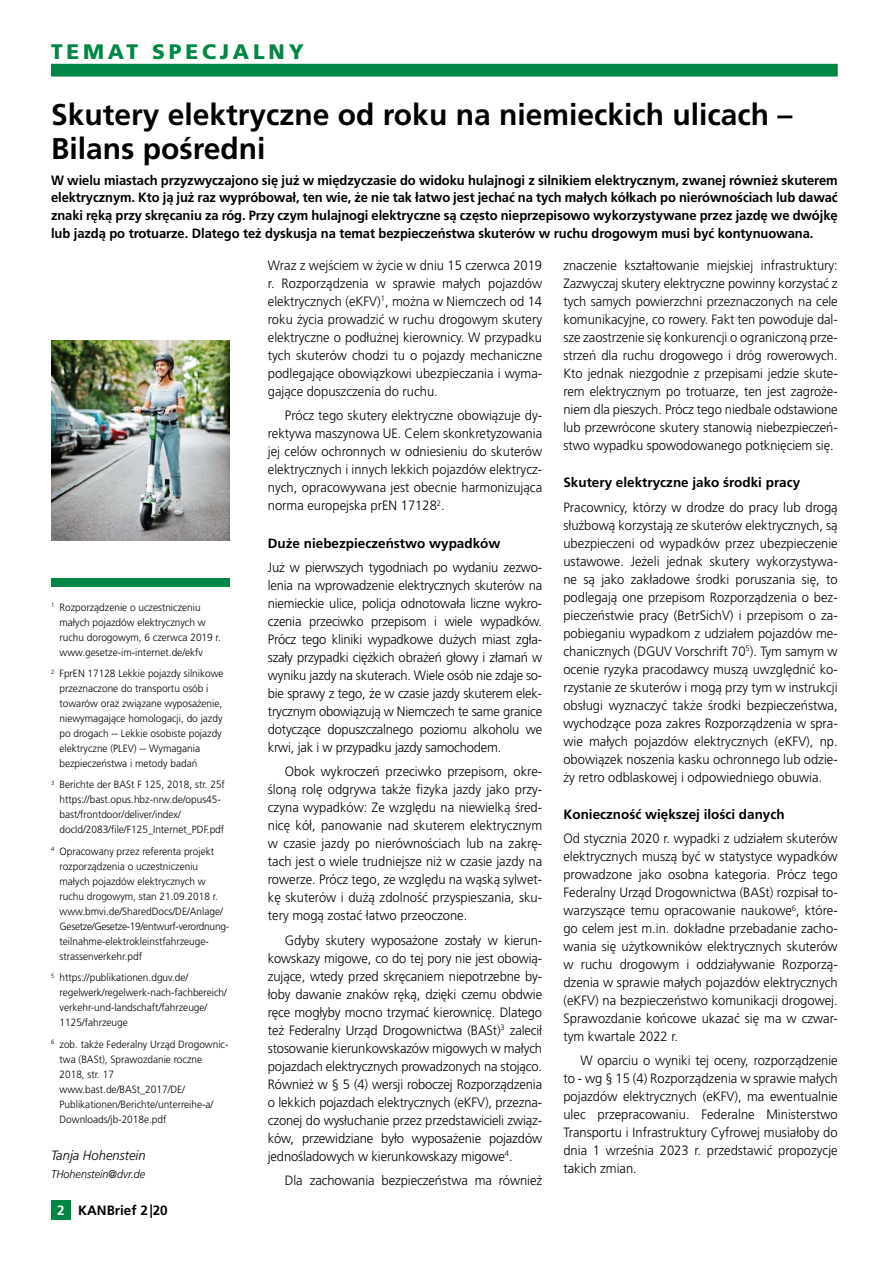
<style>
.page{position:relative;width:893px;height:1263px;background:#fff}
.page>*{position:absolute;margin:0;border:0;box-sizing:border-box;transform-origin:0 0}
.t1{font:700 30px/34.5px "Frutiger CE";color:#000}
.t2{font:900 21px "Frutiger";letter-spacing:.18em;color:#008745}
.t3{font:300 13.5px/18px "Frutiger CE";color:#000;text-align:justify;scale:.96 1}
.t4{font:700 13.5px/17.9px "Frutiger CE";color:#000;text-align:justify;scale:.96 1}
.t5{font:700 13.5px "Frutiger CE";color:#000}
.t6{font:italic 300 13.5px "Frutiger LT Std";color:#000;scale:.96 1}
.t7{font:700 13.5px "Frutiger CE";color:#fff}
.t8{font:italic 300 11.25px "Frutiger LT Std";color:#000;scale:.96 1}
.t9{font:300 10.5px/15px "Frutiger LT Std";color:#000;scale:.96 1}
.s1{font-family:"Frutiger CE"}
</style>
<div class="page">
<div style="left:51px;top:578px;width:179px;height:8px;background:#008745"></div>
<img style="left:51px;top:340px;width:179px;height:200px">
<div style="left:51px;top:64px;width:787px;height:13px;background:#008745"></div>
<div style="left:51px;top:1199px;width:20px;height:20px;background:#008745"></div>
<h2 class="t2" style="left:51px;top:39px;width:254px">TEMAT SPECJALNY</h2>
<h1 class="t1" style="left:51px;top:97px;width:743px">Skutery elektryczne od roku na niemieckich ulicach –<br>Bilans pośredni</h1>
<p class="t4" style="left:51px;top:171px;width:821px">W wielu miastach przyzwyczajono się już w międzyczasie do widoku hulajnogi z silnikiem elektrycznym, zwanej również skuterem elektrycznym. Kto ją już raz wypróbował, ten wie, że nie tak łatwo jest jechać na tych małych kółkach po nierównościach lub dawać znaki ręką przy skręcaniu za róg. Przy czym hulajnogi elektryczne są często nieprzepisowo wykorzystywane przez jazdę we dwójkę lub jazdą po trotuarze. Dlatego też dyskusja na temat bezpieczeństwa skuterów w ruchu drogowym musi być kontynuowana.</p>
<p class="t3" style="left:268px;top:256px;width:287px">Wraz z wejściem w życie w dniu 15 czerwca 2019 r. Rozporządzenia w sprawie małych pojazdów elektrycznych (eKFV)<sup>1</sup>, można w Niemczech od 14 roku życia prowadzić w ruchu drogowym skutery elektryczne o podłużnej kierownicy. W przypadku tych skuterów chodzi tu o pojazdy mechaniczne podlegające obowiązkowi ubezpieczania i wyma&shy;gające dopuszczenia do ruchu.</p>
<p class="t3" style="left:268px;top:407px;width:287px;text-indent:17px">Prócz tego skutery elektryczne obowiązuje dy&shy;rektywa maszynowa UE. Celem skonkretyzowania jej celów ochronnych w odniesieniu do skuterów elektrycznych i innych lekkich pojazdów elektrycz&shy;nych, opracowywana jest obecnie harmonizująca norma europejska prEN 17128<sup>2</sup>.</p>
<p class="t5" style="left:268px;top:535px;width:234px">Duże niebezpieczeństwo wypadków</p>
<p class="t3" style="left:268px;top:558px;width:287px">Już w pierwszych tygodniach po wydaniu zezwo&shy;lenia na wprowadzenie elektrycznych skuterów na niemieckie ulice, policja odnotowała liczne wykro&shy;czenia przeciwko przepisom i wiele wypadków.<br>Prócz tego kliniki wypadkowe dużych miast zgła&shy;szały przypadki ciężkich obrażeń głowy i złamań w wyniku jazdy na skuterach. Wiele osób nie zdaje so&shy;bie sprawy z tego, że w czasie jazdy skuterem elek&shy;trycznym obowiązują w Niemczech te same granice dotyczące dopuszczalnego poziomu alkoholu we krwi, jak i w przypadku jazdy samochodem.</p>
<p class="t3" style="left:268px;top:762px;width:287px;text-indent:17px">Obok wykroczeń przeciwko przepisom, okre&shy;śloną rolę odgrywa także fizyka jazdy jako przy&shy;czyna wypadków: Ze względu na niewielką śred&shy;nicę kół, panowanie nad skuterem elektrycznym w czasie jazdy po nierównościach lub na zakrę&shy;tach jest o wiele trudniejsze niż w czasie jazdy na rowerze. Prócz tego, ze względu na wąską sylwet&shy;kę skuterów i dużą zdolność przyspieszania, sku&shy;tery mogą zostać łatwo przeoczone.</p>
<p class="t3" style="left:268px;top:931px;width:287px;text-indent:17px">Gdyby skutery wyposażone zostały w kierun&shy;kowskazy migowe, co do tej pory nie jest obowią&shy;zujące, wtedy przed skręcaniem niepotrzebne by&shy;łoby dawanie znaków ręką, dzięki czemu obdwie ręce mogłyby mocno trzymać kierownicę. Dlatego też Federalny Urząd Drogownictwa (BASt)<sup>3</sup> zalecił stosowanie kierunkowskazów migowych w małych pojazdach elektrycznych prowadzonych na stojąco.<br>Również w § 5 (4) wersji roboczej Rozporządzenia o lekkich pojazdach elektrycznych (eKFV), przezna&shy;czonej do wysłuchanie przez przedstawicieli związ&shy;ków, przewidziane było wyposażenie pojazdów jednośladowych w kierunkowskazy migowe<sup>4</sup>.</p>
<p class="t3" style="left:285px;top:1171px;width:269px">Dla zachowania bezpieczeństwa ma również</p>
<p class="t3" style="left:563px;top:256px;width:287px">znaczenie kształtowanie miejskiej infrastruktury:<br>Zazwyczaj skutery elektryczne powinny korzystać z tych samych powierzchni przeznaczonych na cele komunikacyjne, co rowery. Fakt ten powoduje dal&shy;sze zaostrzenie się konkurencji o ograniczoną prze&shy;strzeń dla ruchu drogowego i dróg rowerowych.<br>Kto jednak niezgodnie z przepisami jedzie skute&shy;rem elektrycznym po trotuarze, ten jest zagroże&shy;niem dla pieszych. Prócz tego niedbale odstawione lub przewrócone skutery stanowią niebezpieczeń&shy;stwo wypadku spowodowanego potknięciem się.</p>
<p class="t5" style="left:563px;top:474px;width:238px">Skutery elektryczne jako środki pracy</p>
<p class="t3" style="left:563px;top:498px;width:287px">Pracownicy, którzy w drodze do pracy lub drogą służbową korzystają ze skuterów elektrycznych, są ubezpieczeni od wypadków przez ubezpieczenie ustawowe. Jeżeli jednak skutery wykorzystywa&shy;ne są jako zakładowe środki poruszania się, to podlegają one przepisom Rozporządzenia o bez&shy;pieczeństwie pracy (BetrSichV) i przepisom o za&shy;pobieganiu wypadkom z udziałem pojazdów me&shy;chanicznych (DGUV Vorschrift 70<sup>5</sup>). Tym samym w ocenie ryzyka pracodawcy muszą uwzględnić ko&shy;rzystanie ze skuterów i mogą przy tym w instrukcji obsługi wyznaczyć także środki bezpieczeństwa, wychodzące poza zakres Rozporządzenia w spra&shy;wie małych pojazdów elektrycznych (eKFV), np. obowiązek noszenia kasku ochronnego lub odzie&shy;ży retro odblaskowej i odpowiedniego obuwia.</p>
<p class="t5" style="left:563px;top:806px;width:223px">Konieczność większej ilości danych</p>
<p class="t3" style="left:563px;top:829px;width:287px">Od stycznia 2020 r. wypadki z udziałem skuterów elektrycznych muszą być w statystyce wypadków prowadzone jako osobna kategoria. Prócz tego Federalny Urząd Drogownictwa (BASt) rozpisał to&shy;warzyszące temu opracowanie naukowe<sup>6</sup>, które&shy;go celem jest m.in. dokładne przebadanie zacho&shy;wania się użytkowników elektrycznych skuterów w ruchu drogowym i oddziaływanie Rozporzą&shy;dzenia w sprawie małych pojazdów elektrycznych (eKFV) na bezpieczeństwo komunikacji drogowej.<br>Sprawozdanie końcowe ukazać się ma w czwar&shy;tym kwartale 2022 r.</p>
<p class="t3" style="left:563px;top:1052px;width:287px;text-indent:17px">W oparciu o wyniki tej oceny, rozporządzenie to - wg § 15 (4) Rozporządzenia w sprawie małych pojazdów elektrycznych (eKFV), ma ewentualnie ulec przepracowaniu. Federalne Ministerstwo Transportu i Infrastruktury Cyfrowej musiałoby do dnia 1 września 2023 r. przedstawić propozycje takich zmian.</p>
<p class="t9" style="left:60px;top:600px;width:170px;text-indent:-9px"><sup>1</sup> Rozporz<span class="s1">ą</span>dzenie o uczestniczeniu małych pojazdów elektrycznych w ruchu dorogowym, 6 czerwca 2019 r. www.gesetze-im-internet.de/ekfv</p>
<p class="t9" style="left:60px;top:666px;width:172px;text-indent:-8px"><sup>2</sup> FprEN 17128 Lekkie pojazdy silnikowe przeznaczone do transportu osób i towarów oraz zwi<span class="s1">ą</span>zane wyposa<span class="s1">ż</span>enie, niewymagaj<span class="s1">ą</span>ce homologacji, do jazdy po drogach -- Lekkie osobiste pojazdy elektryczne (PLEV) -- Wymagania bezpiecze<span class="s1">ń</span>stwa i metody bada<span class="s1">ń</span></p>
<p class="t9" style="left:60px;top:777px;width:174px;text-indent:-9px"><sup>3</sup> Berichte der BASt F 125, 2018, str. 25f https://bast.opus.hbz-nrw.de/opus45- bast/frontdoor/deliver/index/ docId/2083/file/F125_Internet_PDF.pdf</p>
<p class="t9" style="left:60px;top:844px;width:178px;text-indent:-8px"><sup>4</sup> Opracowany przez referenta projekt rozporz<span class="s1">ą</span>dzenia o uczestniczeniu małych pojazdów elektrycznych w ruchu drogowym, stan 21.09.2018 r. www.bmvi.de/SharedDocs/DE/Anlage/ Gesetze/Gesetze-19/entwurf-verordnung&shy;teilnahme-elektrokleinstfahrzeuge&shy;strassenverkehr.pdf</p>
<p class="t9" style="left:60px;top:970px;width:176px;text-indent:-9px"><sup>5</sup> https://publikationen.dguv.de/ regelwerk/regelwerk-nach-fachbereich/ verkehr-und-landschaft/fahrzeuge/ 1125/fahrzeuge</p>
<p class="t9" style="left:60px;top:1037px;width:177px;text-indent:-9px"><sup>6</sup> zob. tak<span class="s1">ż</span>e Federalny Urz<span class="s1">ą</span>d Drogownic&shy;twa (BASt), Sprawozdanie roczne<br>2018, str. 17 www.bast.de/BASt_2017/DE/<br>Publikationen/Berichte/unterreihe-a/<br>Downloads/jb-2018e.pdf</p>
<p class="t6" style="left:51px;top:1148px;width:100px">Tanja Hohenstein</p>
<p class="t8" style="left:51px;top:1168px;width:99px">THohenstein@dvr.de</p>
<p class="t7" style="left:57px;top:1202px;width:9px">2</p>
<p class="t5" style="left:78px;top:1202px;width:91px">KANBrief 2|20</p>
</div>
